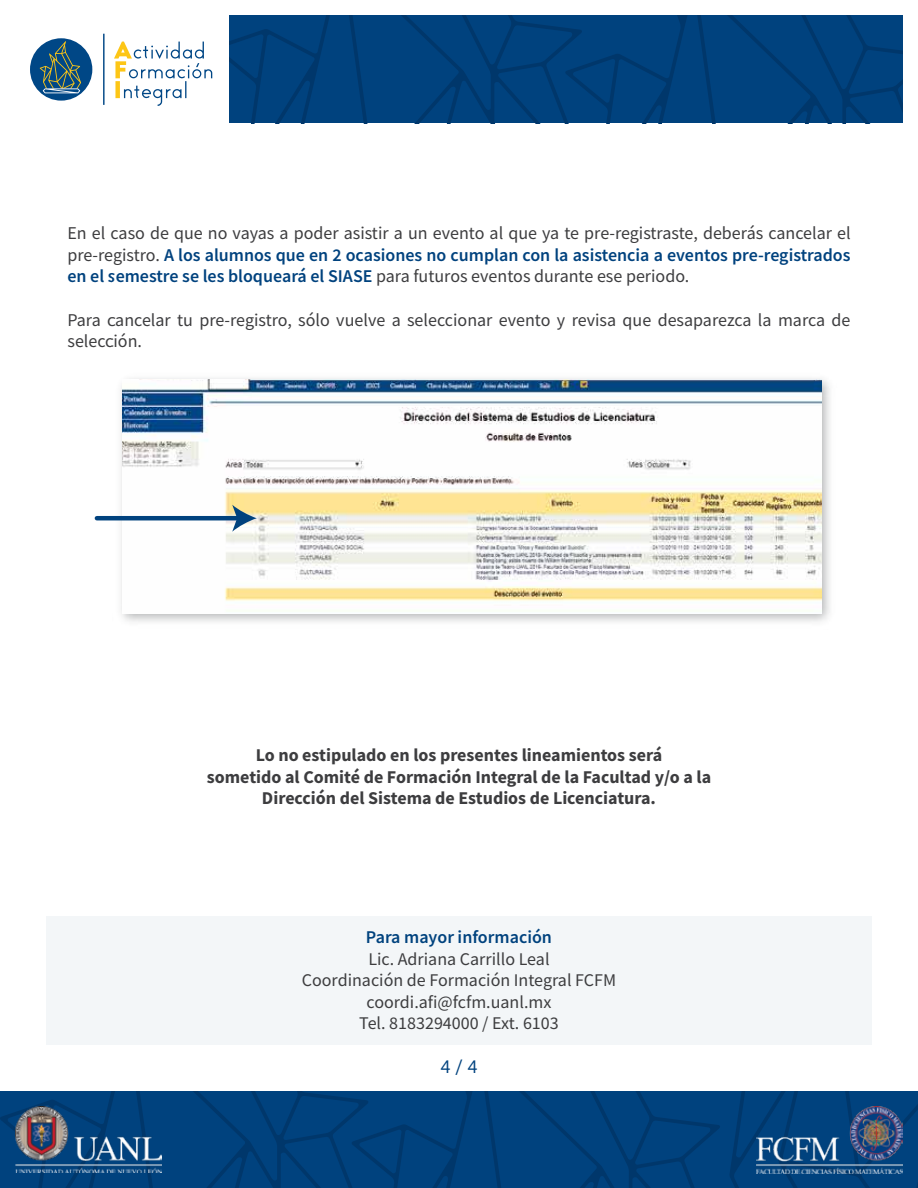
<style>
.page{position:relative;width:918px;height:1188px;background:#fff}
.page>*{position:absolute;margin:0;border:0;box-sizing:border-box;transform-origin:0 0}
.t1{font:18px/21.6px "Source Sans Pro";color:#3d3d3f;text-align:justify}
.t2{font:700 18px/21.6px "Source Sans Pro";color:#3d3d3f;text-align:center}
.t3{font:600 18px "Source Sans Pro";color:#00427e}
.t4{font:18px "Geomanist";color:#00427e}
.t5{font:17.85px/21.5px "Source Sans Pro";color:#3d3d3f;text-align:center}
.s1{font-weight:600;color:#00427e}
</style>
<div class="page">
<div style="left:30px;top:38px;width:62px;height:63px;background:#004786;border-radius:50%"></div>
<svg style="left:103px;top:34px;width:2px;height:71px"></svg>
<svg style="left:114px;top:42px;width:98px;height:64px"></svg>
<svg style="left:40px;top:41px;width:41px;height:52px"></svg>
<svg style="left:230px;top:15px;width:673px;height:108px;background:#00407b"></svg>
<img style="left:0;top:516px;width:112px;height:672px">
<img style="left:112px;top:378px;width:806px;height:810px">
<img style="left:123px;top:380px;width:699px;height:234px">
<hr style="left:97px;top:516px;width:142px;height:4px;background:#00427e">
<svg style="left:232px;top:505px;width:24px;height:27px"></svg>
<p class="t1" style="left:68px;top:222px;width:785px">En el caso de que no vayas a poder asistir a un evento al que ya te pre-registraste, deberás cancelar el pre-registro. <span class="s1">A los alumnos que en 2 ocasiones no cumplan con la asistencia a eventos pre-registrados en el semestre se les bloqueará el SIASE</span> para futuros eventos durante ese periodo.</p>
<p class="t1" style="left:68px;top:309px;width:784px">Para cancelar tu pre-registro, sólo vuelve a seleccionar evento y revisa que desaparezca la marca de selección.</p>
<p class="t2" style="left:207px;top:744px;width:506px">Lo no estipulado en los presentes lineamientos será<br>sometido al Comité de Formación Integral de la Facultad y/o a la<br>Dirección del Sistema de Estudios de Licenciatura.</p>
<p class="t3" style="left:366px;top:926px;width:188px">Para mayor información</p>
<p class="t5" style="left:302px;top:948px;width:316px">Lic. Adriana Carrillo Leal<br>Coordinación de Formación Integral FCFM coordi.afi@fcfm.uanl.mx<br>Tel. 8183294000 / Ext. 6103</p>
<p class="t4" style="left:441px;top:1055px;width:38px">4 / 4</p>
</div>
